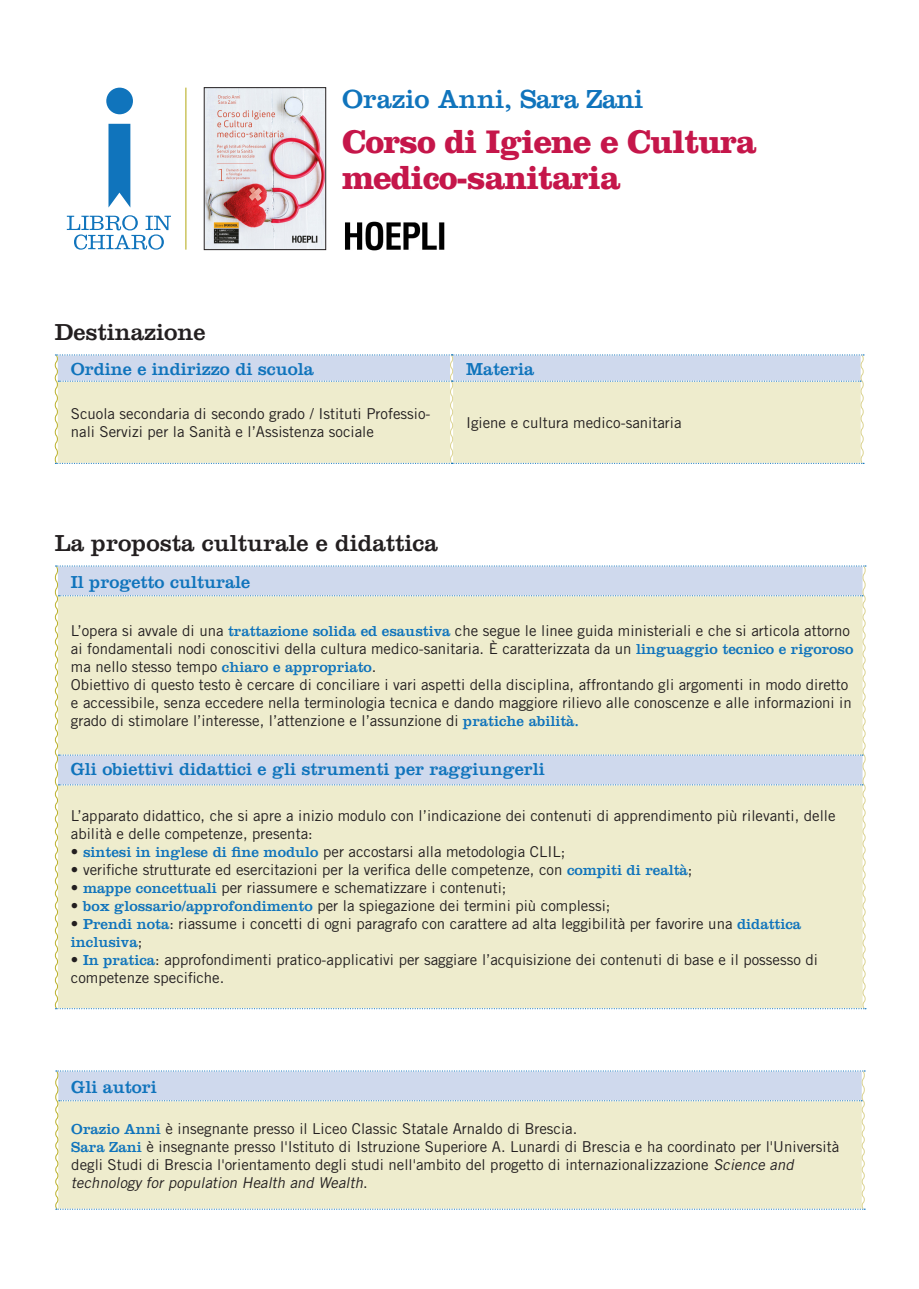
<style>
.page{position:relative;width:919px;height:1289px;background:#fff}
.page>*{position:absolute;margin:0;border:0;box-sizing:border-box;transform-origin:0 0}
.t1{font:700 33.9px/36px "Clarendon";letter-spacing:-.03em;color:#c5164a}
.t2{font:27.15px "Clarendon";color:#1074bc}
.t3{font:24px "Clarendon";color:#231f20}
.t4{font:18px "Clarendon";color:#1074bc}
.t5{font:15px/18px "Trade Gothic LT Std";color:#231f20}
.s1{font-family:"Clarendon";color:#1074bc}
.s2{font-style:italic}
</style>
<div class="page">
<svg style="left:54px;top:354px;width:810px;height:110px;background:#e5e6d5"></svg>
<svg style="left:54px;top:565px;width:812px;height:444px;background:#e9e9d1"></svg>
<svg style="left:55px;top:1070px;width:810px;height:139px;background:#e6e7d4"></svg>
<hr style="left:185px;top:88px;width:1px;height:162px;background:#bbb12a">
<svg style="left:108px;top:124px;width:22px;height:83px;background:#2982c3"></svg>
<div style="left:106px;top:88px;width:27px;height:26px;background:#1074bc;border-radius:50%"></div>
<svg style="left:67px;top:215px;width:104px;height:35px"></svg>
<img style="left:345px;top:221px;width:100px;height:30px">
<img style="left:206px;top:89px;width:118px;height:159px">
<div style="left:204px;top:87px;width:122px;height:163px;border:1px solid #231f20"></div>
<p class="t3" style="left:55px;top:318px;width:152px">Destinazione</p>
<p class="t2" style="left:342px;top:83px;width:302px">Orazio Anni, Sara Zani</p>
<p class="t1" style="left:342px;top:123px;width:416px">Corso di Igiene e Cultura medico-sanitaria</p>
<p class="t4" style="left:71px;top:358px;width:244px">Ordine e indirizzo di scuola</p>
<p class="t4" style="left:466px;top:358px;width:70px">Materia</p>
<p class="t5" style="left:71px;top:404px;width:361px">Scuola secondaria di secondo grado / Istituti Professio&shy;nali Servizi per la Sanità e l’Assistenza sociale</p>
<p class="t5" style="left:466px;top:413px;width:217px">Igiene e cultura medico-sanitaria</p>
<p class="t3" style="left:55px;top:529px;width:384px">La proposta culturale e didattica</p>
<p class="t4" style="left:71px;top:571px;width:181px">Il progetto culturale</p>
<p class="t5" style="left:71px;top:621px;width:784px">L’opera si avvale di una <span class="s1">trattazione solida ed esaustiva</span> che segue le linee guida ministeriali e che si articola attorno ai fondamentali nodi conoscitivi della cultura medico-sanitaria. È caratterizzata da un <span class="s1">linguaggio tecnico e rigoroso </span>ma nello stesso tempo <span class="s1">chiaro e appropriato</span>.</p>
<p class="t5" style="left:71px;top:675px;width:782px">Obiettivo di questo testo è cercare di conciliare i vari aspetti della disciplina, affrontando gli argomenti in modo diretto e accessibile, senza eccedere nella terminologia tecnica e dando maggiore rilievo alle conoscenze e alle informazioni in grado di stimolare l’interesse, l’attenzione e l’assunzione di <span class="s1">pratiche abilità.</span></p>
<p class="t4" style="left:71px;top:758px;width:475px">Gli obiettivi didattici e gli strumenti per raggiungerli</p>
<p class="t5" style="left:71px;top:806px;width:766px">L’apparato didattico, che si apre a inizio modulo con l’indicazione dei contenuti di apprendimento più rilevanti, delle abilità e delle competenze, presenta:</p>
<p class="t5" style="left:71px;top:842px;width:496px">• <span class="s1">sintesi in inglese di fine modulo</span> per accostarsi alla metodologia CLIL;</p>
<p class="t5" style="left:71px;top:860px;width:623px">• verifiche strutturate ed esercitazioni per la verifica delle competenze, con <span class="s1">compiti di realtà</span>;</p>
<p class="t5" style="left:71px;top:878px;width:437px">• <span class="s1">mappe concettuali</span> per riassumere e schematizzare i contenuti;</p>
<p class="t5" style="left:71px;top:896px;width:541px">• <span class="s1">box glossario/approfondimento</span> per la spiegazione dei termini più complessi;</p>
<p class="t5" style="left:71px;top:914px;width:731px">• <span class="s1">Prendi nota</span>: riassume i concetti di ogni paragrafo con carattere ad alta leggibilità per favorire una <span class="s1">didattica inclusiva</span>;</p>
<p class="t5" style="left:71px;top:950px;width:748px">• <span class="s1">In pratica</span>: approfondimenti pratico-applicativi per saggiare l’acquisizione dei contenuti di base e il possesso di competenze specifiche.</p>
<p class="t4" style="left:71px;top:1076px;width:87px">Gli autori</p>
<p class="t5" style="left:71px;top:1119px;width:507px"><span class="s1">Orazio Anni</span> è insegnante presso il Liceo Classic Statale Arnaldo di Brescia.</p>
<p class="t5" style="left:71px;top:1137px;width:769px"><span class="s1">Sara Zani</span> è insegnante presso l'Istituto di Istruzione Superiore A. Lunardi di Brescia e ha coordinato per l'Università degli Studi di Brescia l'orientamento degli studi nell'ambito del progetto di internazionalizzazione <span class="s2">Science and technology for population Health and Wealth</span>.</p>
</div>
